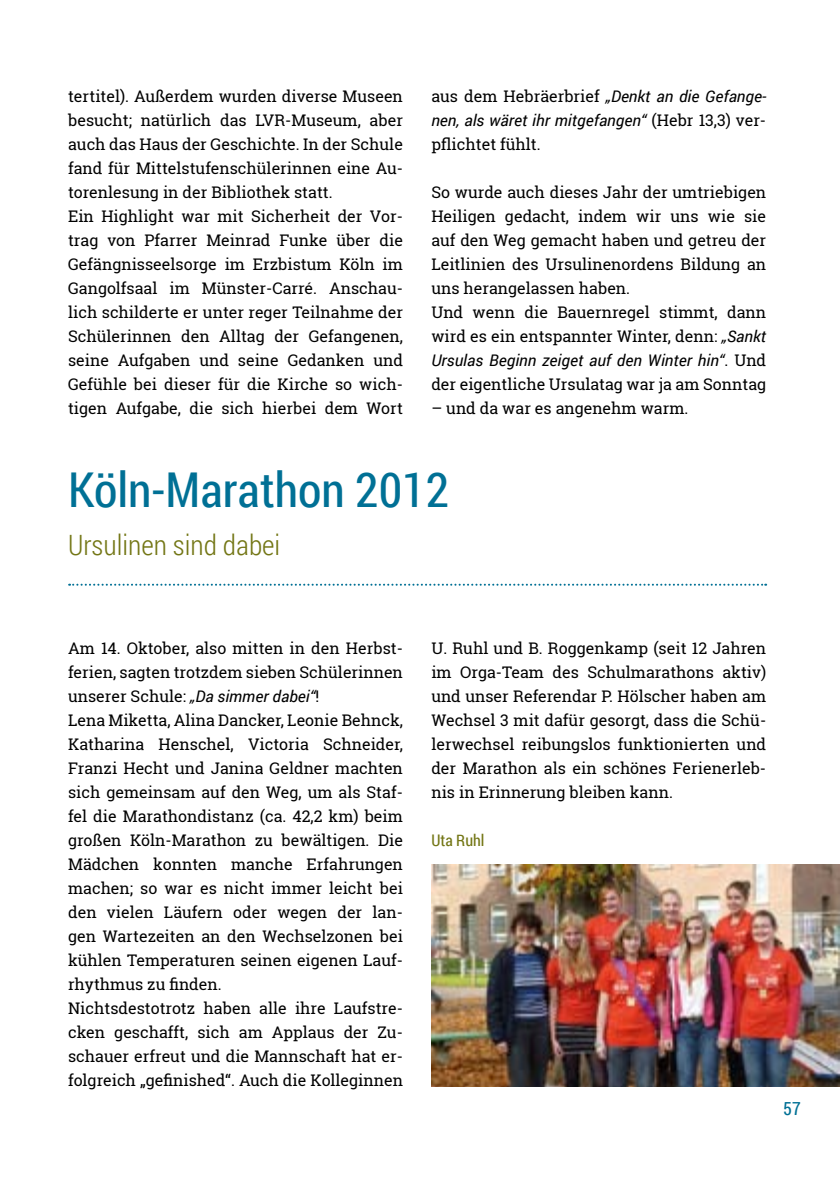
<style>
.page{position:relative;width:840px;height:1191px;background:#fff}
.page>*{position:absolute;margin:0;border:0;box-sizing:border-box;transform-origin:0 0}
.t1{font:48px "Roboto Condensed";color:#007095}
.t2{font:300 28px "Roboto Condensed";color:#737615}
.t3{font:18px "Roboto Condensed";color:#007095}
.t4{font:16px/24px "Roboto Slab";color:#000}
.t5{font:italic 16px/24px "Roboto";color:#000}
.t6{font:16px "Roboto Condensed";color:#737615}
.s1{font-family:"Roboto Slab";font-style:normal}
.s2{font-family:"Roboto";font-style:italic}
</style>
<div class="page">
<img style="left:431px;top:865px;width:408px;height:221px">
<svg style="left:69px;top:583px;width:696px;height:2px"></svg>
<p class="t4" style="left:68px;top:84px;width:336px">tertitel). Außerdem wurden diverse Museen besucht; natürlich das LVR-Museum, aber auch das Haus der Geschichte. In der Schule fand für Mittelstufenschülerinnen eine Au&shy;torenlesung in der Bibliothek statt.<br>Ein Highlight war mit Sicherheit der Vor&shy;trag von Pfarrer Meinrad Funke über die Gefängnisseelsorge im Erzbistum Köln im Gangolfsaal im Münster-Carré. Anschau&shy;lich schilderte er unter reger Teilnahme der Schülerinnen den Alltag der Gefangenen, seine Aufgaben und seine Gedanken und Gefühle bei dieser für die Kirche so wich&shy;tigen Aufgabe, die sich hierbei dem Wort</p>
<p class="t5" style="left:431px;top:84px;width:336px"><span class="s1">aus dem Hebräerbrief</span> „Denkt an die Gefange&shy;nen, als wäret ihr mitgefangen“ <span class="s1">(Hebr 13,3) ver-</span></p>
<p class="t4" style="left:431px;top:132px;width:111px">pflichtet fühlt.</p>
<p class="t4" style="left:431px;top:180px;width:336px">So wurde auch dieses Jahr der umtriebigen Heiligen gedacht, indem wir uns wie sie auf den Weg gemacht haben und getreu der Leitlinien des Ursulinenordens Bildung an uns herangelassen haben.<br>Und wenn die Bauernregel stimmt, dann wird es ein entspannter Winter, denn: <span class="s2">„Sankt</span></p>
<p class="t5" style="left:431px;top:348px;width:336px">Ursulas Beginn zeiget auf den Winter hin“<span class="s1">. Und</span></p>
<p class="t4" style="left:431px;top:372px;width:336px">der eigentliche Ursulatag war ja am Sonntag</p>
<p class="t4" style="left:431px;top:396px;width:258px">– und da war es angenehm warm.</p>
<h1 class="t1" style="left:68px;top:457px;width:382px">Köln-Marathon 2012</h1>
<h2 class="t2" style="left:68px;top:526px;width:213px">Ursulinen sind dabei</h2>
<p class="t4" style="left:68px;top:636px;width:336px">Am 14. Oktober, also mitten in den Herbst&shy;ferien, sagten trotzdem sieben Schülerinnen unserer Schule: <span class="s2">„Da simmer dabei“</span>!<br>Lena Miketta, Alina Dancker, Leonie Behnck, Katharina Henschel, Victoria Schneider, Franzi Hecht und Janina Geldner machten sich gemeinsam auf den Weg, um als Staf&shy;fel die Marathondistanz (ca. 42,2 km) beim großen Köln-Marathon zu bewältigen. Die Mädchen konnten manche Erfahrungen machen; so war es nicht immer leicht bei den vielen Läufern oder wegen der lan&shy;gen Wartezeiten an den Wechselzonen bei kühlen Temperaturen seinen eigenen Lauf&shy;rhythmus zu finden.<br>Nichtsdestotrotz haben alle ihre Laufstre&shy;cken geschafft, sich am Applaus der Zu&shy;schauer erfreut und die Mannschaft hat er&shy;folgreich „gefinished“. Auch die Kolleginnen</p>
<p class="t4" style="left:431px;top:636px;width:336px;text-align:justify">U. Ruhl und B. Roggenkamp (seit 12 Jahren im Orga-Team des Schulmarathons aktiv) und unser Referendar P. Hölscher haben am Wechsel 3 mit dafür gesorgt, dass die Schü&shy;lerwechsel reibungslos funktionierten und der Marathon als ein schönes Ferienerleb&shy;nis in Erinnerung bleiben kann.</p>
<p class="t6" style="left:431px;top:829px;width:55px">Uta Ruhl</p>
<p class="t3" style="left:782px;top:1096px;width:19px">57</p>
</div>
